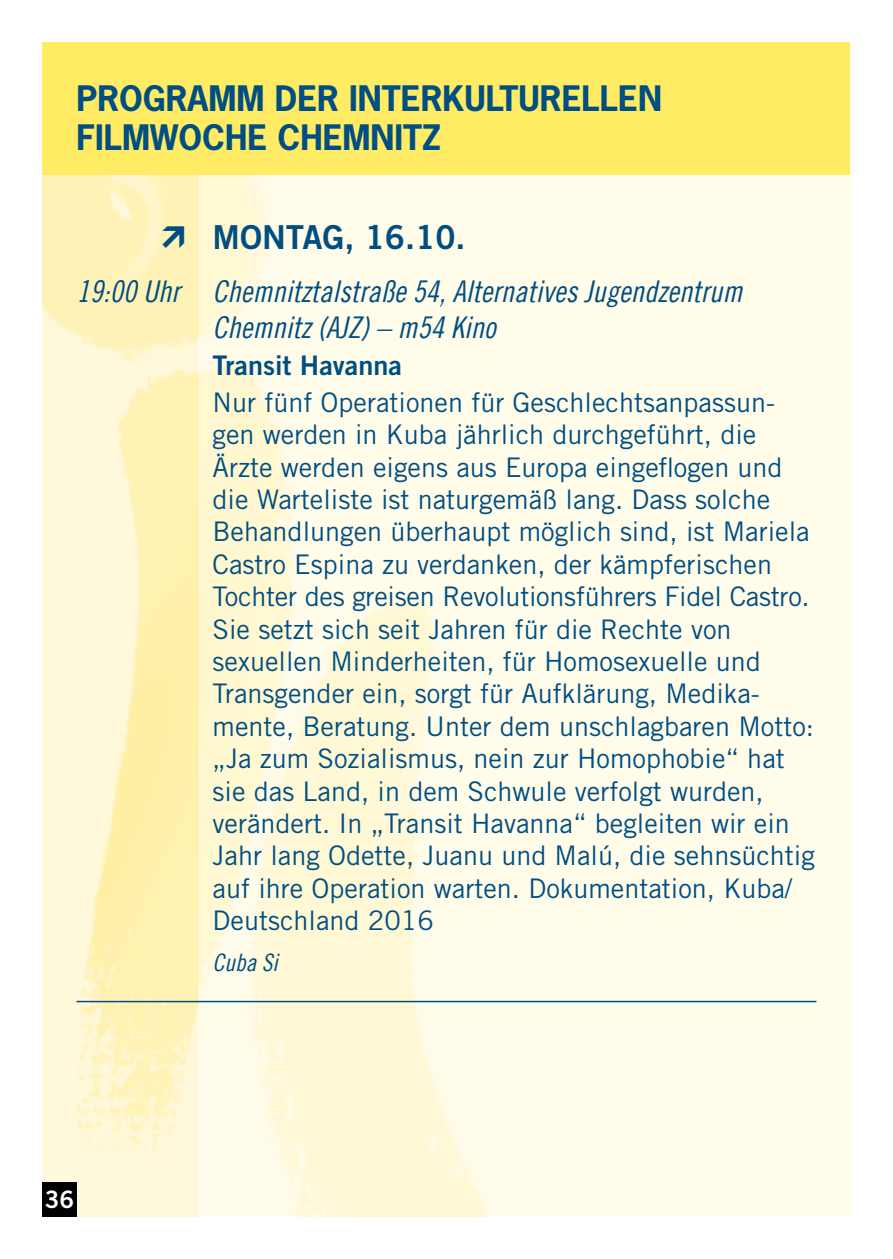
<style>
.page{position:relative;width:893px;height:1259px;background:#fff}
.page>*{position:absolute;margin:0;border:0;box-sizing:border-box;transform-origin:0 0}
.t1{font:700 33px/39.6px "News Gothic Std";color:#004e82}
.t2{font:33px "Trade Gothic LT Std Bd 2";color:#004e82}
.t3{font:30px/36px "Trade Gothic LT Cond Eighteen Obl";color:#004e82}
.t4{font:27px/32.4px "Trade Gothic LT Std";color:#004e82}
.t5{font:27px "Trade Gothic LT Std Bd 2";color:#004e82}
.t6{font:24px "Trade Gothic LT Cond Eighteen Obl";color:#004e82}
.t7{font:24px "Trade Gothic LT Std Bd 2";color:#fff}
</style>
<div class="page">
<svg style="left:43px;top:175px;width:155px;height:1041px;background:#fef4c5"></svg>
<div style="left:198px;top:43px;width:652px;height:1173px;background:linear-gradient(to right,#fff9dd,#fffdee)"></div>
<div style="left:43px;top:1182px;width:34px;height:34px;background:#000"></div>
<div style="left:43px;top:43px;width:807px;height:132px;background:#ffeb64"></div>
<hr style="left:77px;top:1000px;width:739px;height:2px;background:#004e82">
<svg style="left:163px;top:226px;width:21px;height:22px"></svg>
<p class="t1" style="left:77px;top:78px;width:587px">PROGRAMM DER INTERKULTURELLEN<br>FILMWOCHE CHEMNITZ</p>
<p class="t2" style="left:213px;top:216px;width:254px">MONTAG, 16.10.</p>
<p class="t3" style="left:213px;top:273px;width:531px;text-indent:-136px">19:00 Uhr Chemnitztalstraße 54, Alternatives Jugendzentrum<br>Chemnitz (AJZ) – m54 Kino</p>
<p class="t5" style="left:213px;top:349px;width:191px">Transit Havanna</p>
<p class="t4" style="left:213px;top:385px;width:604px">Nur fünf Operationen für Geschlechtsanpassun&shy;gen werden in Kuba jährlich durchgeführt, die Ärzte werden eigens aus Europa eingeflogen und die Warteliste ist naturgemäß lang. Dass solche Behandlungen überhaupt möglich sind, ist Mariela Castro Espina zu verdanken, der kämpferischen Tochter des greisen Revolutionsführers Fidel Castro.<br>Sie setzt sich seit Jahren für die Rechte von sexuellen Minderheiten, für Homosexuelle und Transgender ein, sorgt für Aufklärung, Medika&shy;mente, Beratung. Unter dem unschlagbaren Motto: „Ja zum Sozialismus, nein zur Homophobie“ hat sie das Land, in dem Schwule verfolgt wurden, verändert. In „Transit Havanna“ begleiten wir ein Jahr lang Odette, Juanu und Malú, die sehnsüchtig auf ihre Operation warten. Dokumentation, Kuba/ Deutschland 2016</p>
<p class="t6" style="left:213px;top:948px;width:67px">Cuba Si</p>
<p class="t7" style="left:45px;top:1184px;width:31px">36</p>
</div>
